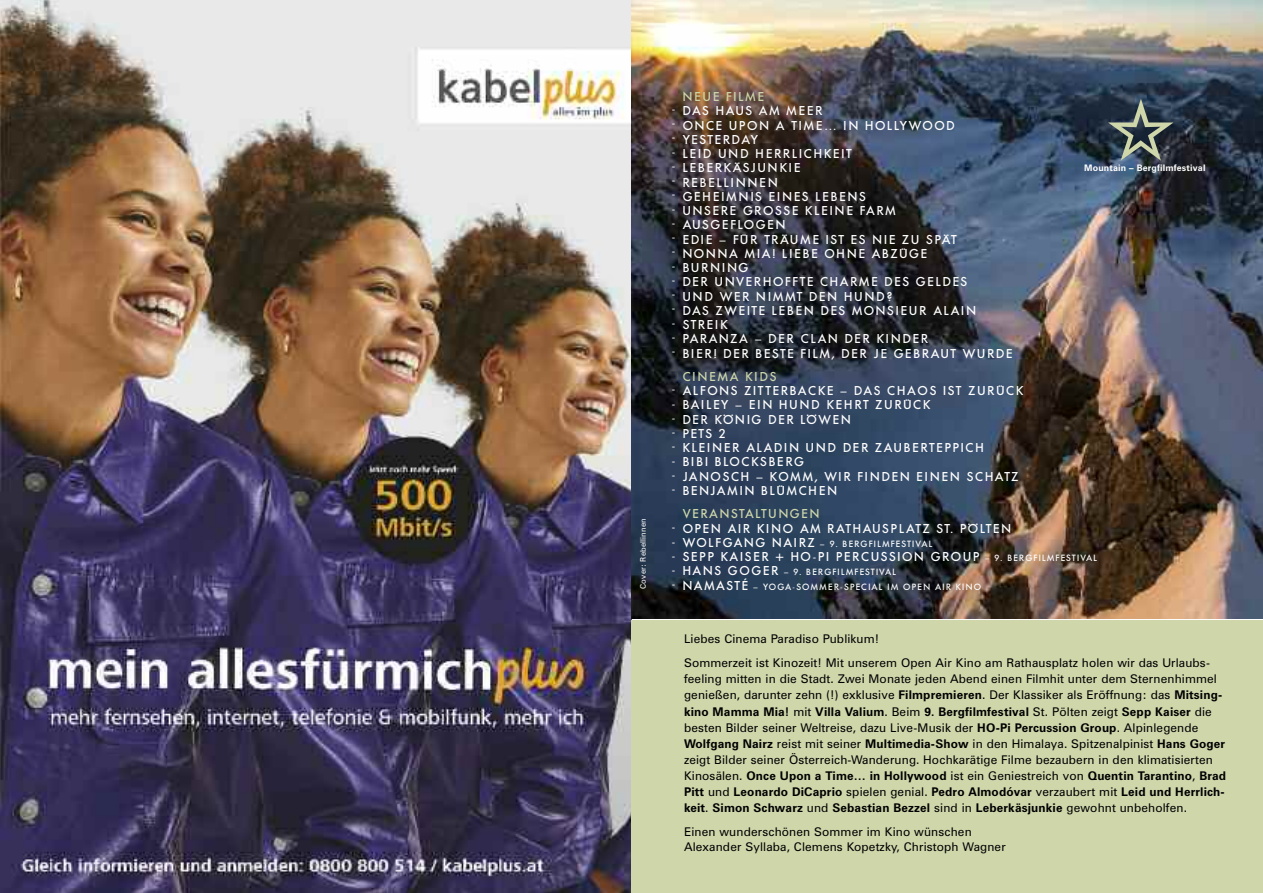
<style>
.page{position:relative;width:1263px;height:893px;background:#fff}
.page>*{position:absolute;margin:0;border:0;box-sizing:border-box;transform-origin:0 0}
.t1{font:500 12.75px/14.2px "Futura BQ";letter-spacing:.135em;color:#fff;text-align:justify}
.t2{font:500 12.75px "Futura BQ";letter-spacing:.115em;color:#fff}
.t3{font:500 12.75px "Futura BQ";letter-spacing:.155em;color:#ced6aa}
.t4{font:500 12.75px "Futura BQ";letter-spacing:.115em;color:#ced6aa}
.t5{font:12px/16px "Zurich BT";letter-spacing:.01em;color:#000}
.t6{font:500 9px/14.2px "Futura BQ";letter-spacing:.115em;color:#fff}
.t7{font:700 9px "Zurich BT";letter-spacing:.015em;color:#fff}
.t8{font:7.65px "Zurich BT";letter-spacing:.015em;color:#fff}
.s1{font-size:12.75px}
.s2{font-size:9px}
.s3{font-weight:700}
</style>
<div class="page">
<img style="left:0;top:0;width:631px;height:893px">
<img style="left:631px;top:0;width:632px;height:618px">
<div style="left:631px;top:620px;width:632px;height:273px;background:#ced6aa"></div>
<svg style="left:1108px;top:99px;width:65px;height:62px;background:#253344"></svg>
<p class="t8" style="left:640px;top:589px;width:72px;rotate:-90deg">Cover: Rebellinnen</p>
<p class="t3" style="left:683px;top:90px;width:83px">NEUE FILME</p>
<p class="t1" style="left:683px;top:104px;width:331px;text-align:left">DAS HAUS AM MEER<br>ONCE UPON A TIME… IN HOLLYWOOD<br>YESTERDAY<br>LEID UND HERRLICHKEIT<br>LEBERKÄSJUNKIE<br>REBELLINNEN<br>GEHEIMNIS EINES LEBENS<br>UNSERE GROSSE KLEINE FARM<br>AUSGEFLOGEN<br>EDIE – FÜR TRÄUME IST ES NIE ZU SPÄT<br>NONNA MIA! LIEBE OHNE ABZÜGE<br>BURNING<br>DER UNVERHOFFTE CHARME DES GELDES<br>UND WER NIMMT DEN HUND?<br>DAS ZWEITE LEBEN DES MONSIEUR ALAIN<br>STREIK<br>PARANZA – DER CLAN DER KINDER<br>BIER! DER BESTE FILM, DER JE GEBRAUT WURDE</p>
<p class="t3" style="left:683px;top:369px;width:95px">CINEMA KIDS</p>
<p class="t1" style="left:683px;top:384px;width:342px;text-align:left">ALFONS ZITTERBACKE – DAS CHAOS IST ZURÜCK<br>BAILEY – EIN HUND KEHRT ZURÜCK<br>DER KÖNIG DER LÖWEN<br>PETS 2<br>KLEINER ALADIN UND DER ZAUBERTEPPICH<br>BIBI BLOCKSBERG<br>JANOSCH – KOMM, WIR FINDEN EINEN SCHATZ<br>BENJAMIN BLÜMCHEN</p>
<p class="t4" style="left:683px;top:507px;width:138px">VERANSTALTUNGEN</p>
<p class="t2" style="left:683px;top:521px;width:330px">OPEN AIR KINO AM RATHAUSPLATZ ST. PÖLTEN</p>
<p class="t6" style="left:683px;top:537px;width:252px"><span class="s1">WOLFGANG NAIRZ</span> – 9. BERGFILMFESTIVAL</p>
<p class="t2" style="left:683px;top:549px;width:416px">SEPP KAISER + HO-PI PERCUSSION GROUP <span class="s2">– 9. BERGFILMFESTIVAL</span></p>
<p class="t6" style="left:683px;top:565px;width:300px"><span class="s1">HANS GOGER</span> – 9. BERGFILMFESTIVAL<br><span class="s1">NAMASTÉ</span> – YOGA-SOMMER-SPECIAL IM OPEN AIR KINO</p>
<p class="t1" style="left:672px;top:101px;width:5px">- - - - - - - - - - - - - - - - - -</p>
<p class="t1" style="left:672px;top:382px;width:5px">- - - - - - - -</p>
<p class="t1" style="left:672px;top:520px;width:5px">- - - - -</p>
<p class="t7" style="left:1084px;top:165px;width:123px">Mountain – Bergfilmfestival</p>
<p class="t5" style="left:684px;top:628px;width:527px;line-height:24px">Liebes Cinema Paradiso Publikum!<br>Sommerzeit ist Kinozeit! Mit unserem Open Air Kino am Rathausplatz holen wir das Urlaubs-</p>
<p class="t5" style="left:684px;top:672px;width:544px">feeling mitten in die Stadt. Zwei Monate jeden Abend einen Filmhit unter dem Sternenhimmel genießen, darunter zehn (!) exklusive <span class="s3">Filmpremieren</span>. Der Klassiker als Eröffnung: das <span class="s3">Mitsing&shy;kino Mamma Mia!</span> mit <span class="s3">Villa Valium</span>. Beim <span class="s3">9. Bergfilmfestival</span> St. Pölten zeigt <span class="s3">Sepp Kaiser</span> die besten Bilder seiner Weltreise, dazu Live-Musik der <span class="s3">HO-Pi Percussion Group</span>. Alpinlegende <span class="s3">Wolfgang Nairz</span> reist mit seiner <span class="s3">Multimedia-Show</span> in den Himalaya. Spitzenalpinist <span class="s3">Hans Goger </span>zeigt Bilder seiner Österreich-Wanderung. Hochkarätige Filme bezaubern in den klimatisierten Kinosälen. <span class="s3">Once Upon a Time… in Hollywood</span> ist ein Geniestreich von <span class="s3">Quentin Tarantino</span>, <span class="s3">Brad Pitt</span> und <span class="s3">Leonardo DiCaprio</span> spielen genial. <span class="s3">Pedro Almodóvar</span> verzaubert mit <span class="s3">Leid und Herrlich&shy;keit</span>. <span class="s3">Simon Schwarz</span> und <span class="s3">Sebastian Bezzel</span> sind in <span class="s3">Leberkäsjunkie</span> gewohnt unbeholfen.</p>
<p class="t5" style="left:684px;top:825px;width:323px;line-height:15.5px">Einen wunderschönen Sommer im Kino wünschen<br>Alexander Syllaba, Clemens Kopetzky, Christoph Wagner</p>
</div>
